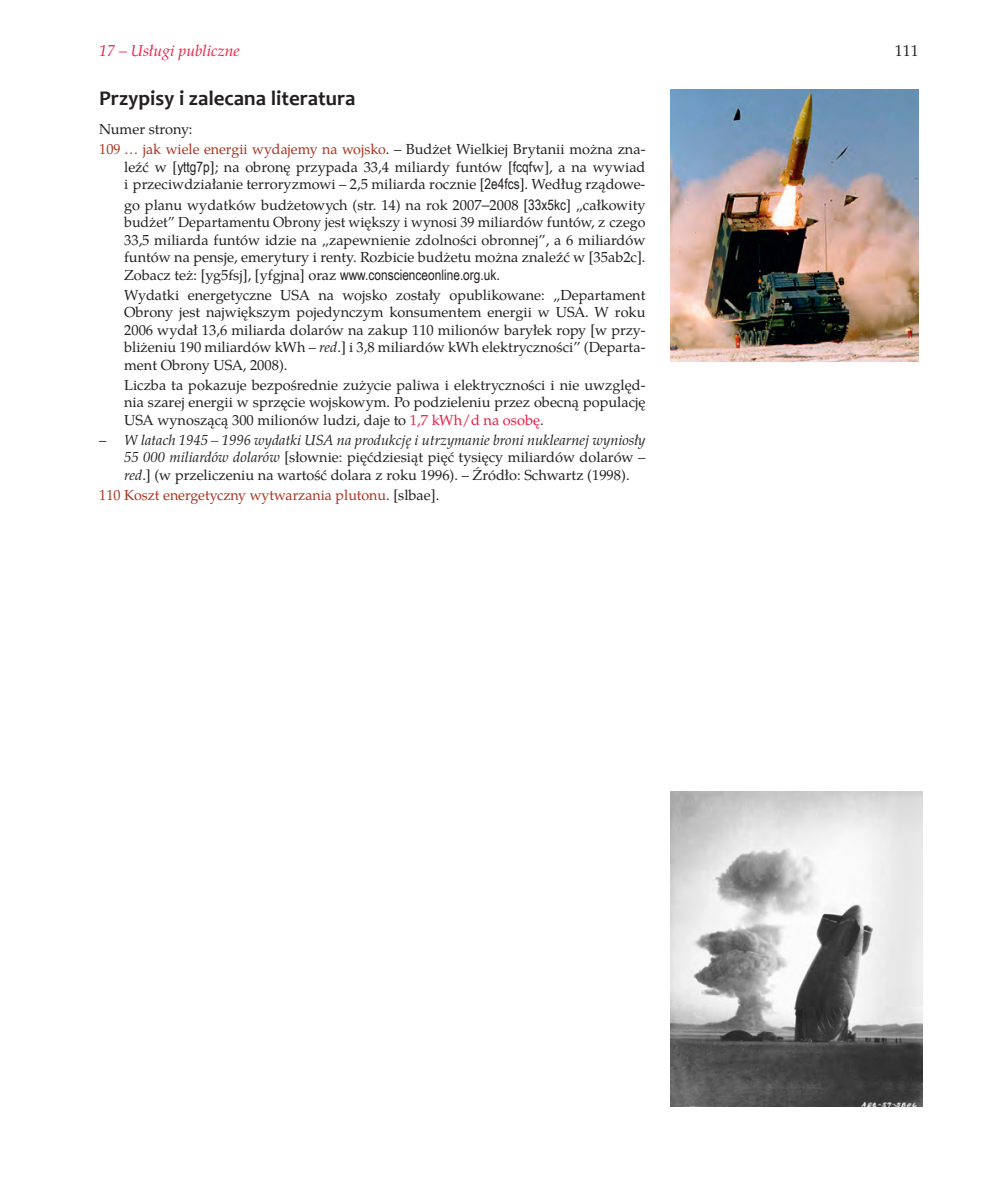
<style>
.page{position:relative;width:1008px;height:1196px;background:#fff}
.page>*{position:absolute;margin:0;border:0;box-sizing:border-box;transform-origin:0 0}
.t1{font:700 21px "Candara";color:#231f20}
.t2{font:italic 15.75px "Te X Gyre Pagella";color:#ed1a40}
.t3{font:15.75px "Te X Gyre Pagella";color:#231f20}
.t4{font:14.53px/17.5px "Te X Gyre Pagella";color:#231f20;text-align:justify}
.t5{font:14.53px "Te X Gyre Pagella";color:#a9331f}
.s1{color:#a9331f}
.s2{font-family:"Arial Narrow"}
.s3{font-size:15.75px}
.s4{font-style:italic}
.s5{color:#ed1a40}
.s6{color:#231f20}
</style>
<div class="page">
<img style="left:670px;top:791px;width:252px;height:315px">
<img style="left:670px;top:89px;width:248px;height:272px">
<p class="t2" style="left:99px;top:39px;width:142px">17 – Usługi publiczne</p>
<h1 class="t1" style="left:99px;top:85px;width:258px">Przypisy i zalecana literatura</h1>
<p class="t4" style="left:99px;top:119px;width:547px;line-height:19.9px">Numer strony:<br><span class="s1">109 … jak wiele energii wydajemy na wojsko</span>. – Budżet Wielkiej Brytanii można zna-</p>
<p class="t4" style="left:124px;top:157px;width:522px">leźć w [<span class="s2">yttg7p</span>]; na obronę przypada 33,4 miliardy funtów [<span class="s2">fcqf</span>w], a na wywiad i przeciwdziałanie terroryzmowi – 2,5 miliarda rocznie [<span class="s2">2e4fcs</span>]. Według rządowe-</p>
<p class="t4" style="left:124px;top:195px;width:522px">go planu wydatków budżetowych (str. 14) na rok 2007<span class="s3">–</span>2008 [<span class="s2">33x5kc</span>] „całkowity budżet” Departamentu Obrony jest większy i wynosi 39 miliardów funtów, z czego 33,5 miliarda funtów idzie na „zapewnienie zdolności obronnej”, a 6 miliardów funtów na pensje, emerytury i renty. Rozbicie budżetu można znaleźć w [35ab2c].<br>Zobacz też: [yg5fsj], [yfgjna] oraz <span class="s2">www.conscienceonline.org.uk</span>.</p>
<p class="t4" style="left:124px;top:285px;width:522px">Wydatki energetyczne USA na wojsko zostały opublikowane: „Departament Obrony jest największym pojedynczym konsumentem energii w USA. W roku 2006 wydał 13,6 miliarda dolarów na zakup 110 milionów baryłek ropy [w przy&shy;bliżeniu 190 miliardów kWh – <span class="s4">red</span>.] i 3,8 miliardów kWh elektryczności” (Departa&shy;ment Obrony USA, 2008).</p>
<p class="t4" style="left:124px;top:375px;width:522px">Liczba ta pokazuje bezpośrednie zużycie paliwa i elektryczności i nie uwzględ&shy;nia szarej energii w sprzęcie wojskowym. Po podzieleniu przez obecną populację USA wynoszącą 300 milionów ludzi, daje to <span class="s5">1,7 kWh/d na osobę</span>.</p>
<p class="t4" style="left:124px;top:430px;width:522px;text-indent:-25px">– <span class="s4">W latach 1945 – 1996 wydatki USA na produkcję i utrzymanie broni nuklearnej wyniosły 55 000 miliardów dolarów</span> [słownie: pięćdziesiąt pięć tysięcy miliardów dolarów – <span class="s4">red</span>.] (w przeliczeniu na wartość dolara z roku 1996). – Źródło: Schwartz (1998).</p>
<p class="t5" style="left:99px;top:484px;width:341px">110 Koszt energetyczny wytwarzania plutonu<span class="s6">. [slbae].</span></p>
<p class="t3" style="left:894px;top:39px;width:25px">111</p>
</div>
